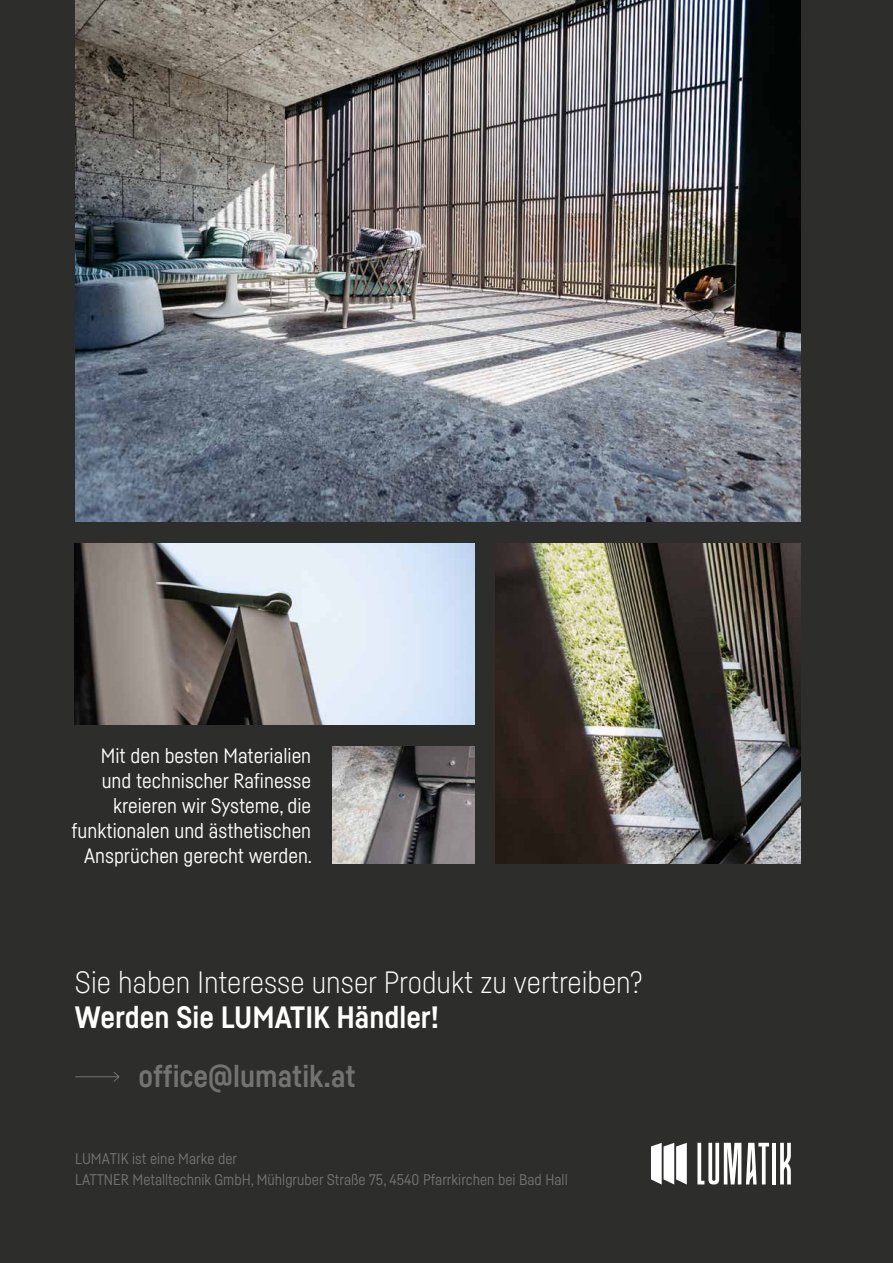
<style>
.page{position:relative;width:893px;height:1263px;background:#2d2e2b}
.page>*{position:absolute;margin:0;border:0;box-sizing:border-box;transform-origin:0 0}
.t1{font:300 30.45px "Fabrikat";color:#fff}
.t2{font:700 30.45px "Fabrikat";color:#fff}
.t3{font:700 30.45px "Fabrikat";color:#747373}
.t4{font:20.55px/25px "Fabrikat";color:#fff;text-align:right}
.t5{font:15.15px/21.3px "Fabrikat";color:#747373}
</style>
<div class="page">
<svg style="left:800px;top:0;width:1px;height:272px"></svg>
<img style="left:75px;top:0;width:725px;height:522px">
<svg style="left:75px;top:1072px;width:45px;height:10px"></svg>
<img style="left:333px;top:746px;width:141px;height:117px">
<img style="left:75px;top:543px;width:399px;height:181px">
<img style="left:495px;top:543px;width:305px;height:320px">
<svg style="left:651px;top:1143px;width:36px;height:41px"></svg>
<svg style="left:780px;top:1143px;width:11px;height:41px"></svg>
<hr style="left:772px;top:1143px;width:3px;height:41px;background:#fff">
<svg style="left:697px;top:1143px;width:72px;height:41px"></svg>
<p class="t4" style="left:72px;top:742px;width:242px">Mit den besten Materialien und technischer Rafinesse kreieren wir Systeme, die funktionalen und ästhetischen<br>Ansprüchen gerecht werden.</p>
<h1 class="t1" style="left:75px;top:964px;width:570px">Sie haben Interesse unser Produkt zu vertreiben?</h1>
<h1 class="t2" style="left:75px;top:998px;width:366px">Werden Sie LUMATIK Händler!</h1>
<h1 class="t3" style="left:138px;top:1057px;width:219px">office@lumatik.at</h1>
<p class="t5" style="left:75px;top:1147px;width:494px">LUMATIK ist eine Marke der<br>LATTNER Metalltechnik GmbH, Mühlgruber Straße 75, 4540 Pfarrkirchen bei Bad Hall</p>
</div>
